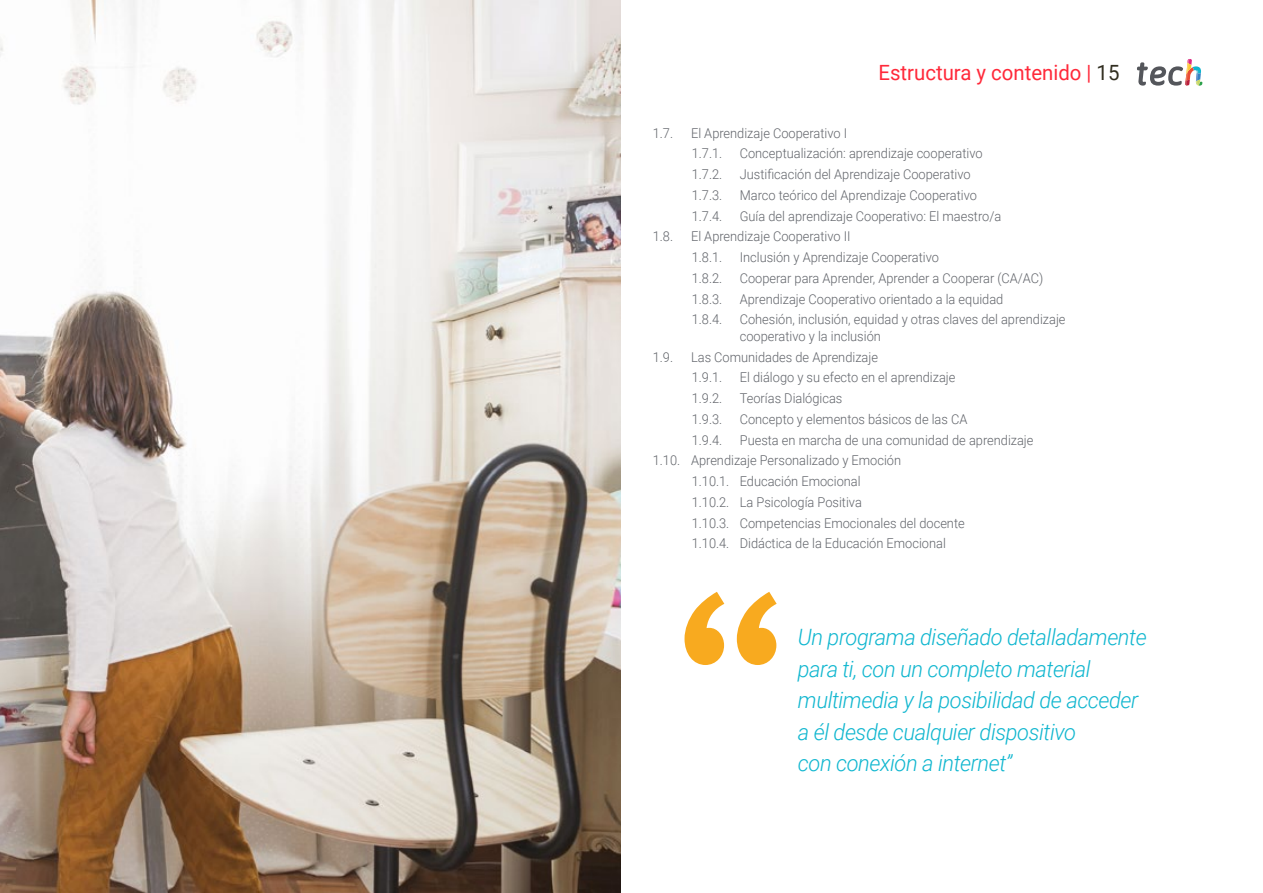
<style>
.page{position:relative;width:1263px;height:893px;background:#fff}
.page>*{position:absolute;margin:0;border:0;box-sizing:border-box;transform-origin:0 0}
.t1{font:italic 300 22.5px/31.5px "Roboto";letter-spacing:-.02em;color:#0fb6cf}
.t2{font:21px "Roboto";color:#ff293a}
.t3{font:300 13.5px/20.7px "Roboto";color:#61646a;scale:.95 1}
.s1{color:#312e20}
</style>
<div class="page">
<svg style="left:684px;top:592px;width:93px;height:73px"></svg>
<img style="left:0;top:0;width:621px;height:893px">
<svg style="left:1137px;top:59px;width:65px;height:27px"></svg>
<h2 class="t2" style="left:878px;top:57px;width:242px">Estructura y contenido | <span class="s1">15</span></h2>
<p class="t3" style="left:653px;top:122px;width:23px">1.7.</p>
<p class="t3" style="left:691px;top:122px;width:166px">El Aprendizaje Cooperativo I<br>1.7.1.</p>
<p class="t3" style="left:740px;top:143px;width:257px">Conceptualización: aprendizaje cooperativo</p>
<p class="t3" style="left:692px;top:164px;width:34px">1.7.2.</p>
<p class="t3" style="left:740px;top:164px;width:245px">Justificación del Aprendizaje Cooperativo</p>
<p class="t3" style="left:692px;top:184px;width:34px">1.7.3.</p>
<p class="t3" style="left:740px;top:184px;width:251px">Marco teórico del Aprendizaje Cooperativo</p>
<p class="t3" style="left:692px;top:205px;width:34px">1.7.4.</p>
<p class="t3" style="left:740px;top:205px;width:277px">Guía del aprendizaje Cooperativo: El maestro/a</p>
<p class="t3" style="left:653px;top:226px;width:23px">1.8.</p>
<p class="t3" style="left:691px;top:226px;width:170px">El Aprendizaje Cooperativo II<br>1.8.1.</p>
<p class="t3" style="left:740px;top:247px;width:211px">Inclusión y Aprendizaje Cooperativo</p>
<p class="t3" style="left:692px;top:267px;width:34px">1.8.2.</p>
<p class="t3" style="left:740px;top:267px;width:321px">Cooperar para Aprender, Aprender a Cooperar (CA/AC)</p>
<p class="t3" style="left:692px;top:288px;width:34px">1.8.3.</p>
<p class="t3" style="left:740px;top:288px;width:279px">Aprendizaje Cooperativo orientado a la equidad</p>
<p class="t3" style="left:692px;top:309px;width:34px">1.8.4.</p>
<p class="t3" style="left:740px;top:311px;width:344px;line-height:16.5px">Cohesión, inclusión, equidad y otras claves del aprendizaje cooperativo y la inclusión</p>
<p class="t3" style="left:653px;top:346px;width:23px">1.9.</p>
<p class="t3" style="left:691px;top:346px;width:198px">Las Comunidades de Aprendizaje<br>1.9.1.</p>
<p class="t3" style="left:740px;top:367px;width:229px">El diálogo y su efecto en el aprendizaje</p>
<p class="t3" style="left:692px;top:388px;width:34px">1.9.2.</p>
<p class="t3" style="left:740px;top:388px;width:110px">Teorías Dialógicas</p>
<p class="t3" style="left:692px;top:408px;width:34px">1.9.3.</p>
<p class="t3" style="left:740px;top:408px;width:241px">Concepto y elementos básicos de las CA</p>
<p class="t3" style="left:692px;top:429px;width:34px">1.9.4.</p>
<p class="t3" style="left:740px;top:429px;width:311px">Puesta en marcha de una comunidad de aprendizaje</p>
<p class="t3" style="left:653px;top:450px;width:263px">1.10. Aprendizaje Personalizado y Emoción</p>
<p class="t3" style="left:692px;top:471px;width:179px">1.10.1. Educación Emocional</p>
<p class="t3" style="left:692px;top:491px;width:181px">1.10.2. La Psicología Positiva</p>
<p class="t3" style="left:692px;top:512px;width:289px">1.10.3. Competencias Emocionales del docente</p>
<p class="t3" style="left:692px;top:533px;width:269px">1.10.4. Didáctica de la Educación Emocional</p>
<h1 class="t1" style="left:798px;top:621px;width:350px">Un programa diseñado detalladamente para ti, con un completo material multimedia y la posibilidad de acceder a él desde cualquier dispositivo<br>con conexión a internet”</h1>
</div>
